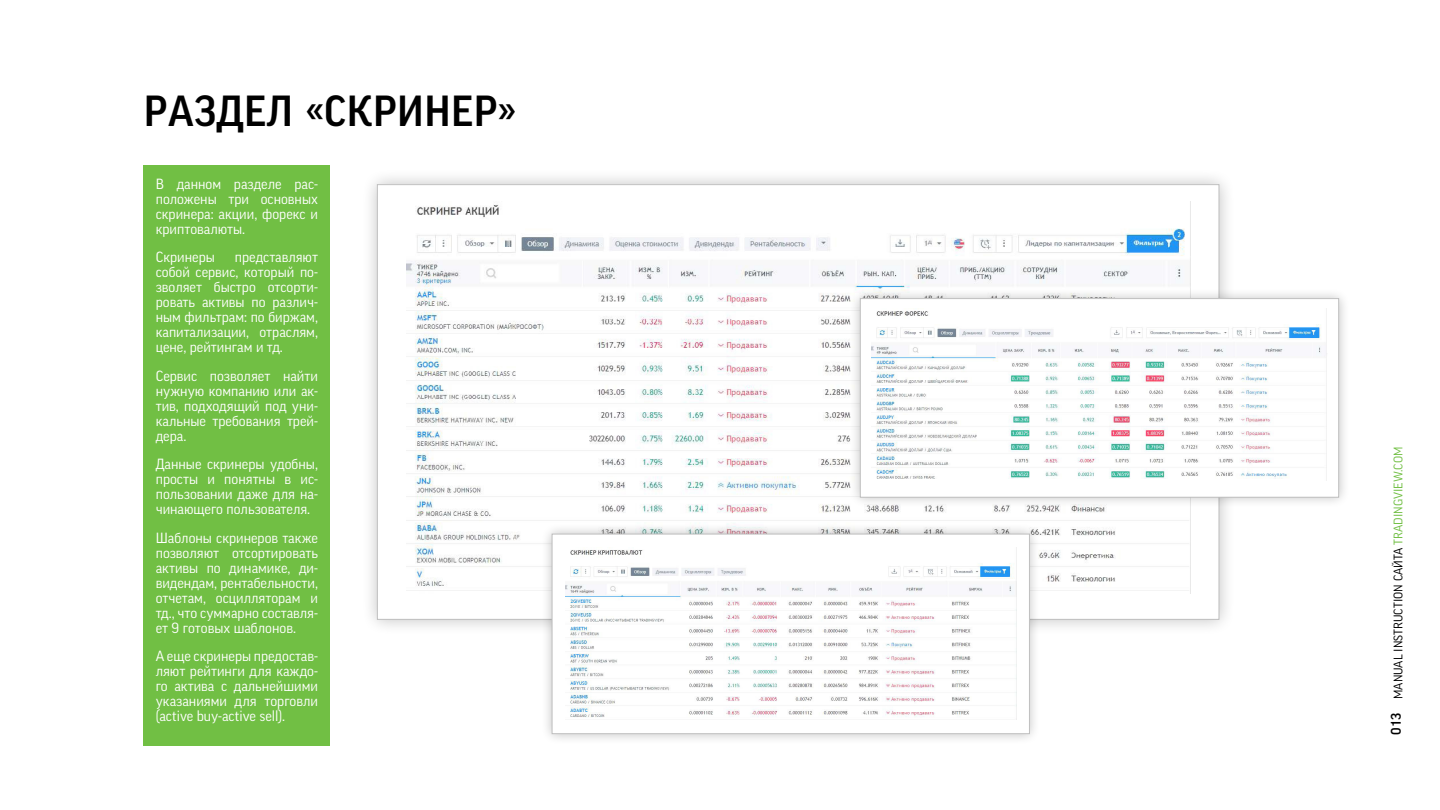
<style>
.page{position:relative;width:1440px;height:810px;background:#fff}
.page>*{position:absolute;margin:0;border:0;box-sizing:border-box;transform-origin:0 0}
.заг_титул{font:500 42px "Good Pro";letter-spacing:.01em;color:#000}
.текст_1{font:14.25px/15px "Good Pro";color:#fff;text-align:justify}
.t1{font:12px "Good Pro";color:#000}
.s1{color:#71bf44}
</style>
<div class="page">
<div style="left:144px;top:165px;width:186px;height:581px;background:#71bf44"></div>
<div style="left:361px;top:168px;width:874px;height:468px;background:#000;opacity:.25"></div>
<div style="left:377px;top:185px;width:842px;height:434px;background:#fff"></div>
<img style="left:406px;top:205px;width:783px;height:386px">
<div style="left:849px;top:287px;width:501px;height:221px;background:#000;opacity:.25"></div>
<div style="left:860px;top:299px;width:479px;height:198px;background:#fff"></div>
<img style="left:871px;top:309px;width:456px;height:171px">
<div style="left:860px;top:299px;width:479px;height:198px;border:1px solid #bfbfbf"></div>
<div style="left:541px;top:523px;width:500px;height:222px;background:#000;opacity:.25"></div>
<div style="left:552px;top:534px;width:477px;height:200px;background:#fff"></div>
<img style="left:565px;top:550px;width:451px;height:167px">
<div style="left:552px;top:534px;width:478px;height:200px;border:1px solid #bfbfbf"></div>
<p class="заг_титул" style="left:144px;top:87px;width:374px">РАЗДЕЛ «СКРИНЕР»</p>
<p class="текст_1" style="left:156px;top:176px;width:164px">В данном разделе рас&shy;положены три основных скринера: акции, форекс и криптовалюты.</p>
<p class="текст_1" style="left:156px;top:250px;width:61px">Скринеры</p>
<p class="текст_1" style="left:156px;top:250px;width:164px;text-indent:79px">представляют собой сервис, который по&shy;зволяет быстро отсорти&shy;ровать активы по различ&shy;ным фильтрам: по биржам, капитализации, отраслям, цене, рейтингам и тд.</p>
<p class="текст_1" style="left:156px;top:368px;width:164px">Сервис позволяет найти нужную компанию или ак&shy;тив, подходящий под уни&shy;кальные требования трей&shy;дера.</p>
<p class="текст_1" style="left:156px;top:457px;width:164px">Данные скринеры удобны, просты и понятны в ис&shy;пользовании даже для на&shy;чинающего пользователя.</p>
<p class="текст_1" style="left:156px;top:530px;width:164px">Шаблоны скринеров также позволяют отсортировать активы по динамике, ди&shy;видендам, рентабельности, отчетам, осцилляторам и тд., что суммарно составля&shy;ет 9 готовых шаблонов.</p>
<p class="текст_1" style="left:156px;top:649px;width:164px">А еще скринеры предостав&shy;ляют рейтинги для каждо&shy;го актива с дальнейшими указаниями для торговли (active buy-active sell).</p>
<p class="t1" style="left:1391px;top:735px;width:290px;rotate:-90deg"><sup>013</sup> MANUAL INSTRUCTION САЙТА <span class="s1">TRADINGVIEW.COM</span></p>
</div>
